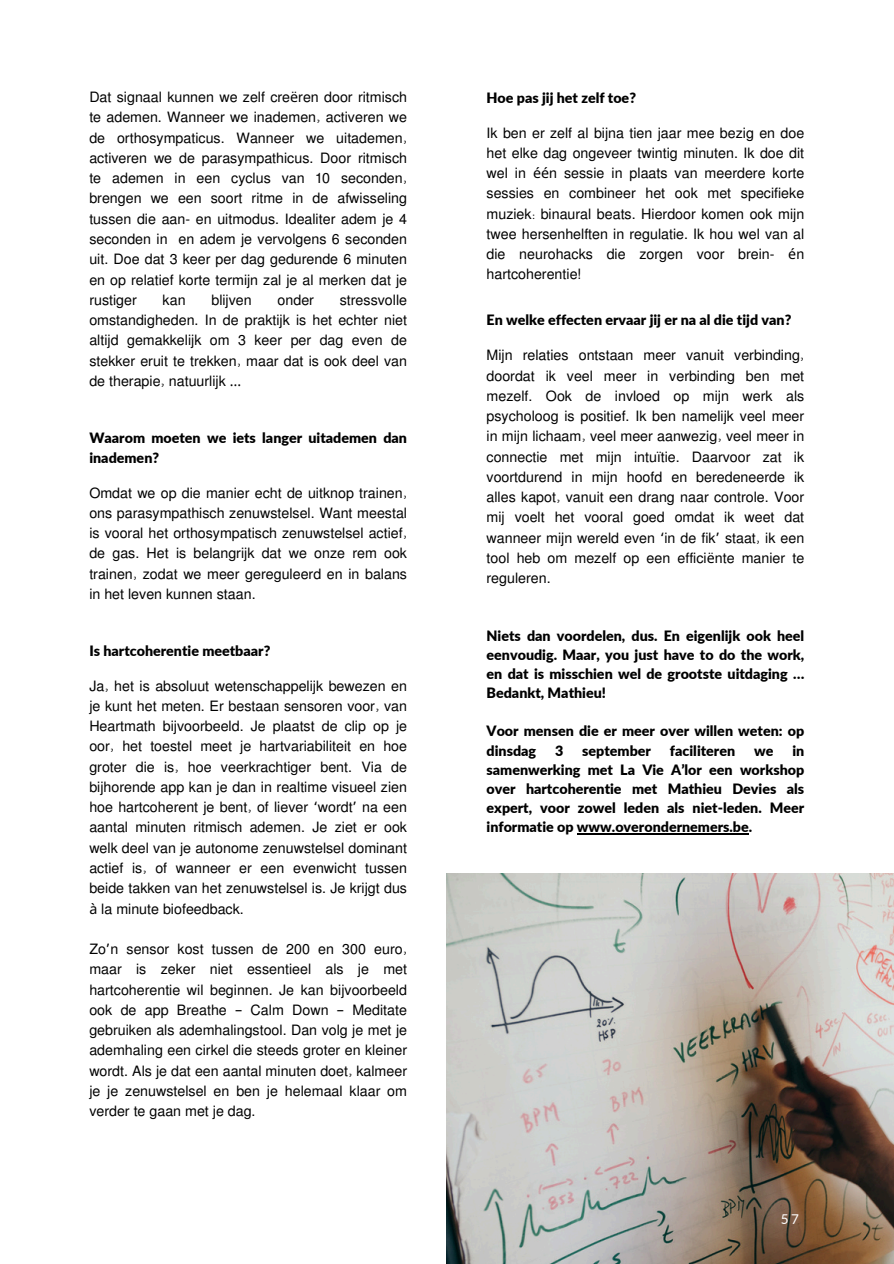
<style>
.page{position:relative;width:894px;height:1264px;background:#fff}
.page>*{position:absolute;margin:0;border:0;box-sizing:border-box;transform-origin:0 0}
.t1{font:14.25px/20.2px "Mukti";color:#000;text-align:justify}
.t2{font:900 14.25px/19.2px "Lato";color:#000;text-align:justify}
.t3{font:13.5px "Lato";color:#fff}
.s1{font-family:"Noto Sans"}
.s2{font-family:"Noto Sans Gurmukhi"}
</style>
<div class="page">
<img style="left:446px;top:873px;width:447px;height:390px">
<hr style="left:576px;top:833px;width:172px;height:1px;background:#000">
<h1 class="t1" style="left:89px;top:86px;width:319px">Dat signaal kunnen we zelf cre<span class="s1">ë</span>ren door ritmisch te ademen. Wanneer we inademen, activeren we de orthosympaticus. Wanneer we uitademen, activeren we de parasympathicus. Door ritmisch te ademen in een cyclus van 10 seconden, brengen we een soort ritme in de afwisseling tussen die aan- en uitmodus. Idealiter adem je 4 seconden in en adem je vervolgens 6 seconden uit. Doe dat 3 keer per dag gedurende 6 minuten en op relatief korte termijn zal je al merken dat je rustiger</h1>
<h1 class="t1" style="left:89px;top:289px;width:319px;text-indent:250px">stressvolle omstandigheden. In de praktijk is het echter niet altijd gemakkelijk om 3 keer per dag even de stekker eruit te trekken, maar dat is ook deel van de therapie, natuurlijk <span class="s2">…</span></h1>
<h1 class="t1" style="left:163px;top:289px;width:24px">kan</h1>
<h1 class="t1" style="left:211px;top:289px;width:42px">blijven</h1>
<h1 class="t1" style="left:277px;top:289px;width:38px">onder</h1>
<h1 class="t2" style="left:89px;top:428px;width:319px">Waarom moeten we iets langer uitademen dan inademen?</h1>
<h1 class="t1" style="left:89px;top:482px;width:319px">Omdat we op die manier echt de uitknop trainen, ons parasympathisch zenuwstelsel. Want meestal is vooral het orthosympatisch zenuwstelsel actief, de gas. Het is belangrijk dat we onze rem ook trainen, zodat we meer gereguleerd en in balans in het leven kunnen staan.</h1>
<h1 class="t2" style="left:89px;top:640px;width:182px">Is hartcoherentie meetbaar?</h1>
<h1 class="t1" style="left:89px;top:674px;width:319px">Ja, het is absoluut wetenschappelijk bewezen en je kunt het meten. Er bestaan sensoren voor, van Heartmath bijvoorbeeld. Je plaatst de clip op je oor, het toestel meet je hartvariabiliteit en hoe groter die is, hoe veerkrachtiger bent. Via de bijhorende app kan je dan in realtime visueel zien hoe hartcoherent je bent, of liever <span class="s2">‘</span>wordt<span class="s2">’</span> na een aantal minuten ritmisch ademen. Je ziet er ook welk deel van je autonome zenuwstelsel dominant actief is, of wanneer er een evenwicht tussen beide takken van het zenuwstelsel is. Je krijgt dus <span class="s1">à</span> la minute biofeedback.</h1>
<h1 class="t1" style="left:89px;top:938px;width:319px">Zo<span class="s2">’</span>n sensor kost tussen de 200 en 300 euro, maar is zeker niet essentieel als je met hartcoherentie wil beginnen. Je kan bijvoorbeeld ook de app Breathe <span class="s2">–</span> Calm Down <span class="s2">–</span> Meditate gebruiken als ademhalingstool. Dan volg je met je ademhaling een cirkel die steeds groter en kleiner wordt. Als je dat een aantal minuten doet, kalmeer je je zenuwstelsel en ben je helemaal klaar om verder te gaan met je dag.</h1>
<h1 class="t2" style="left:486px;top:87px;width:151px">Hoe pas jij het zelf toe?</h1>
<h1 class="t1" style="left:486px;top:122px;width:319px">Ik ben er zelf al bijna tien jaar mee bezig en doe het elke dag ongeveer twintig minuten. Ik doe dit wel in <span class="s1">éé</span>n sessie in plaats van meerdere korte sessies en combineer het ook met specifieke muziek: binaural beats. Hierdoor komen ook mijn twee hersenhelften in regulatie. Ik hou wel van al die neurohacks die zorgen voor brein- <span class="s1">é</span>n hartcoherentie!</h1>
<h1 class="t2" style="left:486px;top:310px;width:306px">En welke effecten ervaar jij er na al die tijd van?</h1>
<p class="t1" style="left:486px;top:344px;width:319px">Mijn relaties ontstaan meer vanuit verbinding, doordat ik veel meer in verbinding ben met mezelf. Ook de invloed op mijn werk als psycholoog is positief. Ik ben namelijk veel meer in mijn lichaam, veel meer aanwezig, veel meer in connectie met mijn intu<span class="s1">ï</span>tie. Daarvoor zat ik voortdurend in mijn hoofd en beredeneerde ik alles kapot, vanuit een drang naar controle. Voor mij voelt het vooral goed omdat ik weet dat wanneer mijn wereld even <span class="s2">‘</span>in de fik<span class="s2">’</span> staat, ik een tool heb om mezelf op een effici<span class="s1">ë</span>nte manier te reguleren.</p>
<h1 class="t2" style="left:486px;top:625px;width:319px">Niets dan voordelen, dus. En eigenlijk ook heel eenvoudig. Maar, you just have to do the work, en dat is misschien wel de grootste uitdaging … Bedankt, Mathieu!</h1>
<h1 class="t2" style="left:486px;top:721px;width:319px">Voor mensen die er meer over willen weten: op dinsdag</h1>
<h1 class="t2" style="left:486px;top:740px;width:319px;text-indent:306px">in samenwerking met La Vie A’lor een workshop over hartcoherentie met Mathieu Devies als expert, voor zowel leden als niet-leden. Meer informatie op www.overondernemers.be.</h1>
<h1 class="t2" style="left:555px;top:740px;width:10px">3</h1>
<h1 class="t2" style="left:582px;top:740px;width:70px">september</h1>
<h1 class="t2" style="left:669px;top:740px;width:67px">faciliteren</h1>
<h1 class="t2" style="left:753px;top:740px;width:21px">we</h1>
<p class="t3" style="left:780px;top:1210px;width:20px">57</p>
</div>
